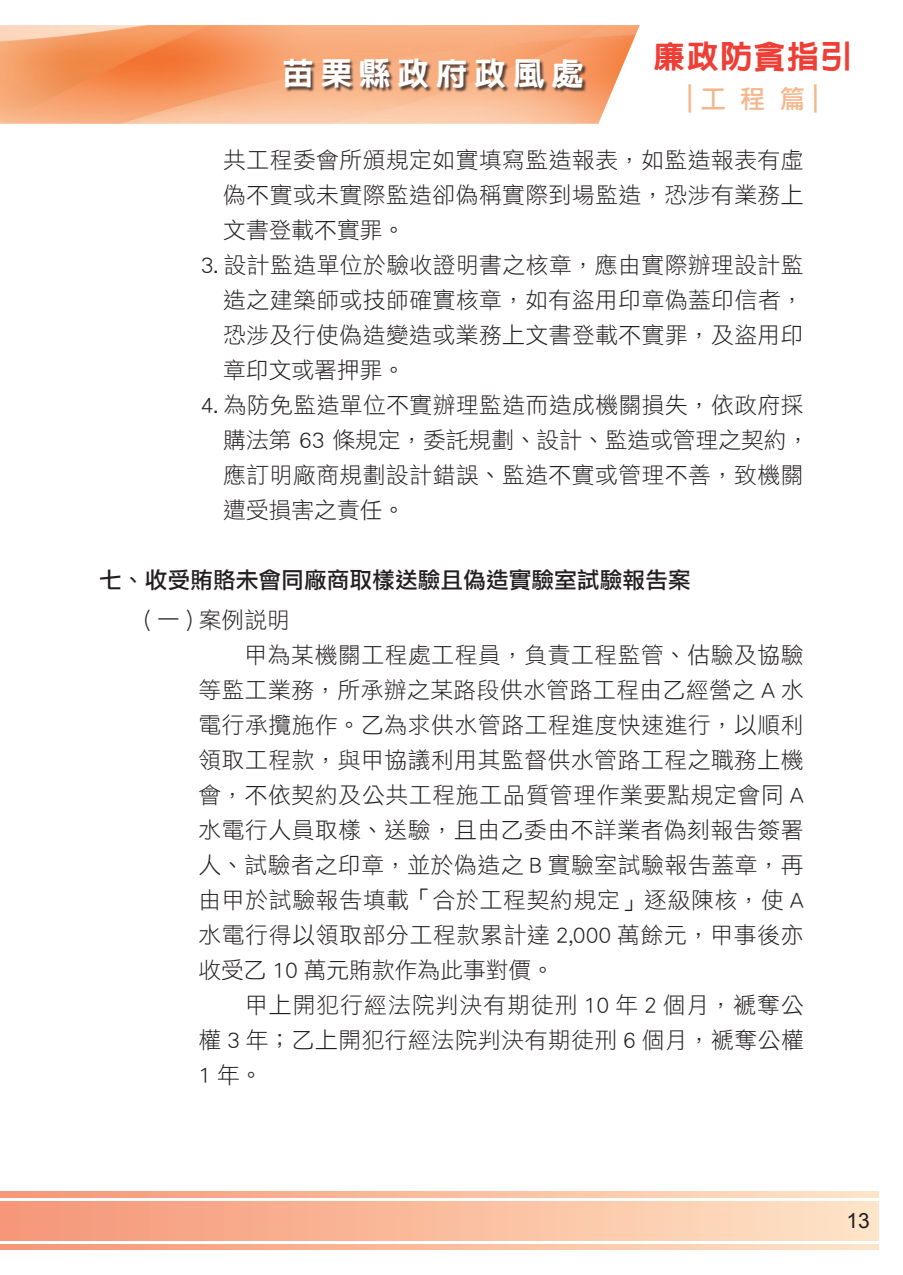
<style>
.page{position:relative;width:903px;height:1275px;background:#fff}
.page>*{position:absolute;margin:0;border:0;box-sizing:border-box;transform-origin:0 0}
.t1{font:31.5px "ID Hei Extra";letter-spacing:.22em;color:#fff}
.t2{font:31.5px "ID Hei Extra";letter-spacing:.06em;color:#ee3e35}
.t3{font:700 26.25px "Microsoft Jheng Hei";color:#f5b68d}
.t4{font:22.75px/35px "DF Li Hei Std W3";letter-spacing:.025em;color:#231f20;text-align:justify}
.t5{font:22.75px "DF Li Hei Std W5";color:#231f20}
.t6{font:21px "Arial";color:#231f20}
</style>
<div class="page">
<div style="left:0;top:1201px;width:878px;height:39px;background:linear-gradient(to right,#f69576,#fee4c7)"></div>
<svg style="left:0;top:1244px;width:878px;height:6px"></svg>
<svg style="left:0;top:1192px;width:878px;height:5px"></svg>
<img style="left:0;top:25px;width:640px;height:99px">
<div style="left:284px;top:59px;width:303px;height:34px;background:#231f20;opacity:.75"></div>
<h1 class="t1" style="left:282px;top:58px;width:302px">苗栗縣政府政風處</h1>
<h1 class="t2" style="left:654px;top:41px;width:200px">廉政防貪指引</h1>
<p class="t3" style="left:686px;top:83px;width:135px">|工 程 篇|</p>
<p class="t4" style="left:223px;top:142px;width:582px">共工程委會所頒規定如實填寫監造報表，如監造報表有虛偽不實或未實際監造卻偽稱實際到場監造，恐涉有業務上文書登載不實罪。</p>
<p class="t4" style="left:223px;top:247px;width:582px;text-indent:-22px">3. 設計監造單位於驗收證明書之核章，應由實際辦理設計監造之建築師或技師確實核章，如有盜用印章偽蓋印信者，恐涉及行使偽造變造或業務上文書登載不實罪，及盜用印章印文或署押罪。</p>
<p class="t4" style="left:223px;top:387px;width:588px;text-align:left;text-indent:-22px">4. 為防免監造單位不實辦理監造而造成機關損失，依政府採購法第 63 條規定，委託規劃、設計、監造或管理之契約，應訂明廠商規劃設計錯誤、監造不實或管理不善，致機關遭受損害之責任。</p>
<p class="t5" style="left:99px;top:568px;width:593px">七、收受賄賂未會同廠商取樣送驗且偽造實驗室試驗報告案</p>
<p class="t4" style="left:198px;top:602px;width:607px;text-align:left;text-indent:-55px">( 一 ) 案例說明<br>　　甲為某機關工程處工程員，負責工程監管、估驗及協驗等監工業務，所承辦之某路段供水管路工程由乙經營之 A 水電行承攬施作。乙為求供水管路工程進度快速進行，以順利領取工程款，與甲協議利用其監督供水管路工程之職務上機會，不依契約及公共工程施工品質管理作業要點規定會同 A水電行人員取樣、送驗，且由乙委由不詳業者偽刻報告簽署人、試驗者之印章，並於偽造之 B 實驗室試驗報告蓋章，再由甲於試驗報告填載「合於工程契約規定」逐級陳核，使 A水電行得以領取部分工程款累計達 2,000 萬餘元，甲事後亦收受乙 10 萬元賄款作為此事對價。<br>　　甲上開犯行經法院判決有期徒刑 10 年 2 個月，褫奪公權 3 年；乙上開犯行經法院判決有期徒刑 6 個月，褫奪公權<br>1 年。</p>
<p class="t6" style="left:846px;top:1207px;width:25px">13</p>
</div>
